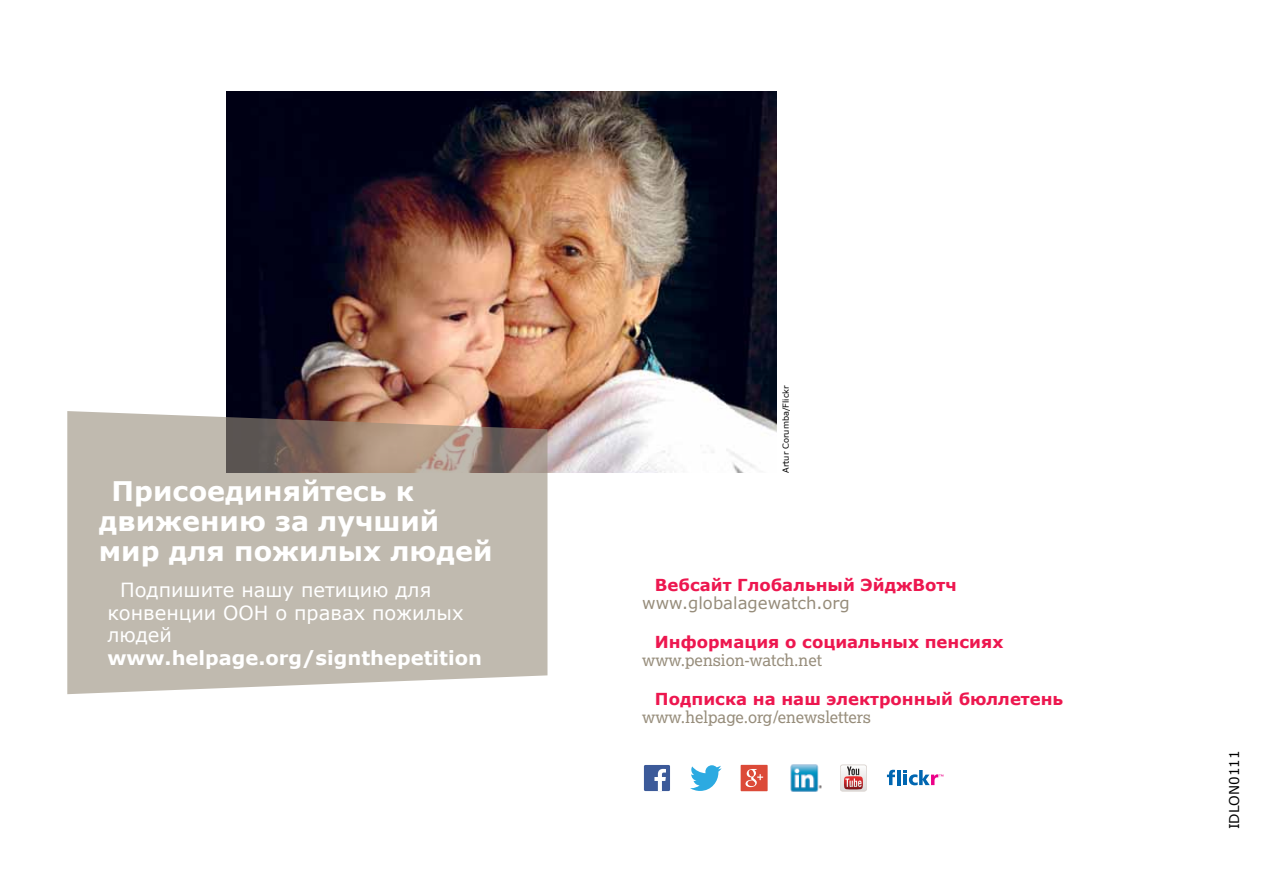
<style>
.page{position:relative;width:1263px;height:893px;background:#fff}
.page>*{position:absolute;margin:0;border:0;box-sizing:border-box;transform-origin:0 0}
.t1{font:700 27px/30px "Verdana";color:#fff}
.t2{font:19.5px/22.5px "Verdana";color:#fff}
.t3{font:700 19.5px "Verdana";color:#fff}
.t4{font:700 16.5px "Verdana";color:#ed174f}
.t5{font:16.5px "Lexia";color:#968c7a}
.t6{font:16.5px "Verdana";color:#968c7a}
.t7{font:13.5px "Verdana";color:#000}
.t8{font:8.25px "Verdana";color:#000}
</style>
<div class="page">
<img style="left:226px;top:92px;width:550px;height:381px">
<svg style="left:67px;top:411px;width:480px;height:283px;background:#bab2a7"></svg>
<img style="left:790px;top:764px;width:31px;height:28px">
<svg style="left:690px;top:765px;width:32px;height:26px"></svg>
<div style="left:644px;top:765px;width:26px;height:26px;background:#3c5a99"></div>
<svg style="left:654px;top:769px;width:12px;height:22px"></svg>
<svg style="left:740px;top:764px;width:27px;height:28px"></svg>
<div style="left:741px;top:765px;width:27px;height:26px;background:#dc4a38"></div>
<svg style="left:745px;top:769px;width:18px;height:18px"></svg>
<svg style="left:887px;top:770px;width:8px;height:15px"></svg>
<hr style="left:897px;top:770px;width:3px;height:15px;background:#0066b1">
<svg style="left:903px;top:770px;width:40px;height:15px"></svg>
<svg style="left:841px;top:764px;width:25px;height:28px"></svg>
<svg style="left:840px;top:765px;width:27px;height:26px"></svg>
<h1 class="t1" style="left:99px;top:476px;width:395px;text-indent:13px">Присоединяйтесь к движению за лучший мир для пожилых людей</h1>
<p class="t2" style="left:107px;top:579px;width:358px;text-indent:13px">Подпишите нашу петицию для конвенции ООН о правах пожилых людей</p>
<p class="t3" style="left:107px;top:644px;width:376px">www.helpage.org/signthepetition</p>
<p class="t8" style="left:780px;top:473px;width:89px;rotate:-90deg">Artur Corumba/Flickr</p>
<p class="t4" style="left:655px;top:573px;width:303px">Вебсайт Глобальный ЭйджВотч</p>
<p class="t6" style="left:642px;top:591px;width:209px">www.globalagewatch.org</p>
<p class="t4" style="left:655px;top:630px;width:350px">Информация о социальных пенсиях</p>
<p class="t5" style="left:642px;top:649px;width:181px">www.pension-watch.net</p>
<p class="t4" style="left:655px;top:687px;width:410px">Подписка на наш электронный бюллетень</p>
<p class="t5" style="left:642px;top:707px;width:230px">www.helpage.org/enewsletters</p>
<p class="t7" style="left:1225px;top:829px;width:80px;rotate:-90deg">IDLON0111</p>
</div>
